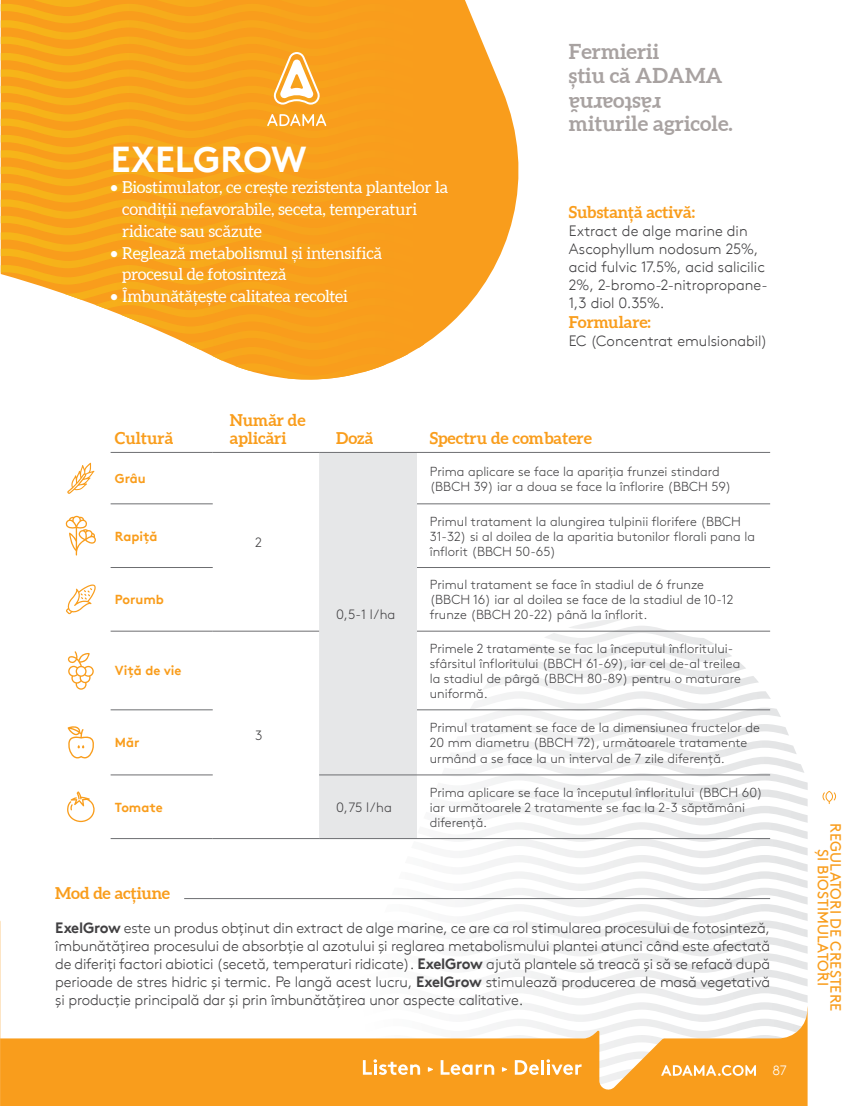
<style>
.page{position:relative;width:851px;height:1106px;background:#fff}
.page>*{position:absolute;margin:0;border:0;box-sizing:border-box;transform-origin:0 0}
.t1{font:700 36px "Brown";letter-spacing:-.01em;color:#fff}
.t2{font:700 21px/24px "Aleo RO";color:#a8a2a1}
.t3{font:16.5px/21.8px "Aleo RO";letter-spacing:-.01em;color:#fff}
.t4{font:700 16.5px/18px "Aleo RO";color:#f99d1c}
.t5{font:300 15px/18px "Brown";letter-spacing:-.005em;color:#414042}
.t6{font:15px/12.8px "Brown Pro";letter-spacing:.01em;color:#f99d1c;text-align:center}
.t7{font:300 13.5px "Brown Pro";color:#414042}
.t8{font:300 13.5px "Brown";color:#fff}
.t9{font:300 13.05px/15px "Brown Pro";color:#414042}
.t10{font:700 13.05px "Brown";color:#f99d1c}
.s1{font-weight:700}
</style>
<div class="page">
<svg style="left:481px;top:619px;width:265px;height:75px"></svg>
<svg style="left:1px;top:0;width:518px;height:380px;fill:#f99e1c"></svg>
<svg style="left:1px;top:0;width:423px;height:23px;background:#f8a21b"></svg>
<svg style="left:1px;top:150px;width:423px;height:53px;background:#f8a21b"></svg>
<svg style="left:1px;top:891px;width:806px;height:215px"></svg>
<svg style="left:0;top:921px;width:1px;height:185px"></svg>
<svg style="left:661px;top:1065px;width:94px;height:10px"></svg>
<svg style="left:363px;top:1059px;width:57px;height:15px"></svg>
<svg style="left:428px;top:1067px;width:5px;height:4px"></svg>
<svg style="left:502px;top:1067px;width:5px;height:4px"></svg>
<svg style="left:440px;top:1060px;width:54px;height:14px"></svg>
<svg style="left:514px;top:1059px;width:67px;height:15px"></svg>
<svg style="left:273px;top:52px;width:47px;height:53px"></svg>
<svg style="left:267px;top:114px;width:59px;height:12px"></svg>
<hr style="left:184px;top:898px;width:586px;height:1px;background:#6d6e71">
<div style="left:319px;top:453px;width:98px;height:385px;background:#e6e7e8"></div>
<hr style="left:111px;top:452px;width:102px;height:1px;background:#6d6e71">
<hr style="left:213px;top:452px;width:106px;height:1px;background:#6d6e71">
<hr style="left:319px;top:452px;width:98px;height:1px;background:#6d6e71">
<hr style="left:417px;top:452px;width:353px;height:1px;background:#6d6e71">
<hr style="left:111px;top:503px;width:102px;height:1px;background:#6d6e71">
<hr style="left:417px;top:503px;width:353px;height:1px;background:#6d6e71">
<hr style="left:111px;top:567px;width:102px;height:1px;background:#6d6e71">
<hr style="left:417px;top:567px;width:353px;height:1px;background:#6d6e71">
<hr style="left:111px;top:631px;width:102px;height:1px;background:#6d6e71">
<hr style="left:417px;top:631px;width:353px;height:1px;background:#6d6e71">
<hr style="left:111px;top:709px;width:102px;height:1px;background:#6d6e71">
<hr style="left:417px;top:709px;width:353px;height:1px;background:#6d6e71">
<hr style="left:111px;top:774px;width:102px;height:1px;background:#6d6e71">
<hr style="left:417px;top:774px;width:353px;height:1px;background:#6d6e71">
<hr style="left:111px;top:838px;width:102px;height:1px;background:#6d6e71">
<hr style="left:319px;top:838px;width:98px;height:1px;background:#6d6e71">
<hr style="left:417px;top:838px;width:353px;height:1px;background:#6d6e71">
<hr style="left:319px;top:774px;width:98px;height:1px;background:#6d6e71">
<hr style="left:213px;top:631px;width:106px;height:1px;background:#6d6e71">
<hr style="left:213px;top:838px;width:106px;height:1px;background:#6d6e71">
<svg style="left:67px;top:462px;width:27px;height:32px"></svg>
<svg style="left:66px;top:516px;width:30px;height:39px"></svg>
<svg style="left:66px;top:584px;width:30px;height:30px"></svg>
<svg style="left:68px;top:651px;width:26px;height:38px"></svg>
<svg style="left:68px;top:726px;width:26px;height:32px"></svg>
<svg style="left:67px;top:791px;width:28px;height:31px"></svg>
<svg style="left:807px;top:783px;width:30px;height:323px"></svg>
<svg style="left:822px;top:791px;width:13px;height:13px"></svg>
<h1 class="t1" style="left:111px;top:130px;width:197px">EXELGROW</h1>
<p class="t3" style="left:122px;top:177px;width:327px;text-indent:-11px">• Biostimulator, ce crește rezistenta plantelor la condiții nefavorabile, seceta, temperaturi ridicate sau scăzute</p>
<p class="t3" style="left:122px;top:243px;width:262px;text-indent:-11px">• Reglează metabolismul și intensifică procesul de fotosinteză</p>
<p class="t3" style="left:111px;top:286px;width:239px">• Îmbunătățește calitatea recoltei</p>
<h2 class="t2" style="left:568px;top:41px;width:155px">Fermierii<br>știu că ADAMA</h2>
<h2 class="t2" style="left:568px;top:113px;width:165px">miturile agricole.</h2>
<h2 class="t2" style="left:661px;top:116px;width:94px;rotate:-180deg">răstoarnă</h2>
<p class="t4" style="left:568px;top:204px;width:127px">Substanță activă:</p>
<p class="t5" style="left:568px;top:221px;width:200px">Extract de alge marine din<br>Ascophyllum nodosum 25%, acid fulvic 17.5%, acid salicilic<br>2%, 2-bromo-2-nitropropane-<br>1,3 diol 0.35%.</p>
<p class="t4" style="left:568px;top:314px;width:83px">Formulare:</p>
<p class="t5" style="left:568px;top:331px;width:200px">EC (Concentrat emulsionabil)</p>
<p class="t4" style="left:115px;top:429px;width:60px">Cultură</p>
<p class="t10" style="left:115px;top:468px;width:32px">Grâu</p>
<p class="t10" style="left:115px;top:525px;width:44px">Rapiță</p>
<p class="t10" style="left:115px;top:589px;width:50px">Porumb</p>
<p class="t10" style="left:115px;top:660px;width:68px">Viță de vie</p>
<p class="t10" style="left:115px;top:732px;width:26px">Măr</p>
<p class="t4" style="left:230px;top:411px;width:77px">Număr de aplicări</p>
<p class="t7" style="left:255px;top:532px;width:9px">2</p>
<p class="t7" style="left:255px;top:725px;width:9px">3</p>
<p class="t4" style="left:336px;top:429px;width:39px">Doză</p>
<p class="t4" style="left:429px;top:429px;width:164px">Spectru de combatere</p>
<p class="t9" style="left:429px;top:463px;width:303px">Prima aplicare se face la apariția frunzei stindard (BBCH 39) iar a doua se face la înflorire (BBCH 59)</p>
<p class="t7" style="left:336px;top:604px;width:61px">0,5-1 l/ha</p>
<p class="t9" style="left:429px;top:512px;width:326px">Primul tratament la alungirea tulpinii florifere (BBCH<br>31-32) și al doilea de la aparitia butonilor florali pana la înflorit (BBCH 50-65)</p>
<p class="t9" style="left:429px;top:576px;width:305px">Primul tratament se face în stadiul de 6 frunze (BBCH 16) iar al doilea se face de la stadiul de 10-12 frunze (BBCH 20-22) până la înflorit.</p>
<p class="t9" style="left:429px;top:640px;width:312px">Primele 2 tratamente se fac la începutul înfloritului&shy;sfârșitul înfloritului (BBCH 61-69), iar cel de-al treilea la stadiul de pârgă (BBCH 80-89) pentru o maturare uniformă.</p>
<p class="t9" style="left:429px;top:718px;width:331px;line-height:15.8px">Primul tratament se face de la dimensiunea fructelor de<br>20 mm diametru (BBCH 72), următoarele tratamente urmând a se face la un interval de 7 zile diferență.</p>
<p class="t10" style="left:115px;top:796px;width:49px">Tomate</p>
<p class="t7" style="left:336px;top:797px;width:57px">0,75 l/ha</p>
<p class="t9" style="left:429px;top:783px;width:334px">Prima aplicare se face la începutul înfloritului (BBCH 60) iar următoarele 2 tratamente se fac la 2-3 săptămâni diferență.</p>
<p class="t4" style="left:55px;top:884px;width:116px">Mod de acțiune</p>
<p class="t5" style="left:55px;top:917px;width:716px;text-align:justify"><span class="s1">ExelGrow</span> este un produs obținut din extract de alge marine, ce are ca rol stimularea procesului de fotosinteză, îmbunătățirea procesului de absorbție al azotului și reglarea metabolismului plantei atunci când este afectată de diferiți factori abiotici (secetă, temperaturi ridicate). <span class="s1">ExelGrow</span> ajută plantele să treacă și să se refacă după perioade de stres hidric și termic. Pe langă acest lucru, <span class="s1">ExelGrow</span> stimulează producerea de masă vegetativă și producție principală dar și prin îmbunătățirea unor aspecte calitative.</p>
<p class="t8" style="left:772px;top:1060px;width:16px">87</p>
<p class="t6" style="left:843px;top:823px;width:189px;rotate:90deg">REGULATORI DE CREȘTERE<br>ȘI BIOSTIMULATORI</p>
</div>
